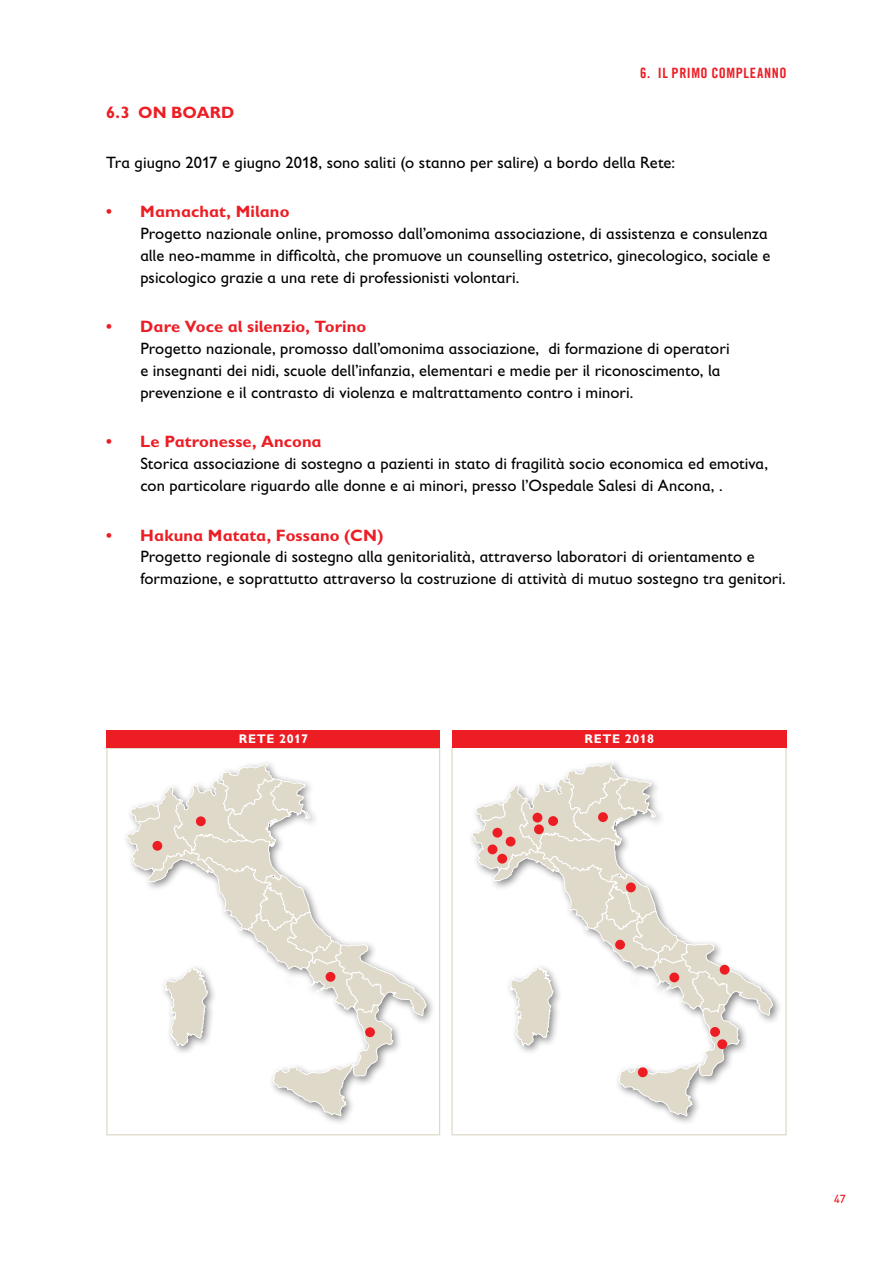
<style>
.page{position:relative;width:893px;height:1263px;background:#fff}
.page>*{position:absolute;margin:0;border:0;box-sizing:border-box;transform-origin:0 0}
.t1{font:16.5px/21.8px "Gill Sans Infant Std";letter-spacing:.005em;color:#000}
.t2{font:700 16.5px "Gill Sans Infant Std";letter-spacing:.005em;color:#ed1d24}
.t3{font:14.25px "Trade Gothic LT Com Bd Cn 20";letter-spacing:.035em;color:#ed1d24}
.t4{font:700 12.6px "Gill Sans Infant Std";letter-spacing:.05em;color:#fff}
.t5{font:12px "Gill Sans Infant Std";color:#ed1d24}
</style>
<div class="page">
<svg style="left:126px;top:763px;width:301px;height:353px"></svg>
<div style="left:106px;top:748px;width:334px;height:387px;border:1px solid #ded9c9"></div>
<div style="left:107px;top:730px;width:333px;height:18px;background:#ed1d24"></div>
<div style="left:152px;top:841px;width:10px;height:10px;background:#ed1d24;border-radius:50%"></div>
<div style="left:196px;top:816px;width:10px;height:10px;background:#ed1d24;border-radius:50%"></div>
<div style="left:326px;top:972px;width:9px;height:10px;background:#ed1d24;border-radius:50%"></div>
<div style="left:365px;top:1027px;width:10px;height:10px;background:#ed1d24;border-radius:50%"></div>
<svg style="left:471px;top:762px;width:302px;height:354px"></svg>
<div style="left:452px;top:730px;width:335px;height:18px;background:#ed1d24"></div>
<div style="left:506px;top:837px;width:9px;height:9px;background:#ed1d24;border-radius:50%"></div>
<div style="left:488px;top:844px;width:9px;height:10px;background:#ed1d24;border-radius:50%"></div>
<div style="left:497px;top:854px;width:10px;height:9px;background:#ed1d24;border-radius:50%"></div>
<div style="left:533px;top:813px;width:9px;height:9px;background:#ed1d24;border-radius:50%"></div>
<div style="left:492px;top:828px;width:10px;height:10px;background:#ed1d24;border-radius:50%"></div>
<div style="left:548px;top:816px;width:10px;height:10px;background:#ed1d24;border-radius:50%"></div>
<div style="left:534px;top:824px;width:10px;height:10px;background:#ed1d24;border-radius:50%"></div>
<div style="left:598px;top:812px;width:10px;height:10px;background:#ed1d24;border-radius:50%"></div>
<div style="left:638px;top:1067px;width:10px;height:10px;background:#ed1d24;border-radius:50%"></div>
<div style="left:626px;top:882px;width:10px;height:10px;background:#ed1d24;border-radius:50%"></div>
<div style="left:615px;top:940px;width:10px;height:10px;background:#ed1d24;border-radius:50%"></div>
<div style="left:669px;top:972px;width:10px;height:10px;background:#ed1d24;border-radius:50%"></div>
<div style="left:720px;top:965px;width:9px;height:10px;background:#ed1d24;border-radius:50%"></div>
<div style="left:710px;top:1027px;width:10px;height:10px;background:#ed1d24;border-radius:50%"></div>
<div style="left:717px;top:1039px;width:10px;height:10px;background:#ed1d24;border-radius:50%"></div>
<p class="t3" style="left:640px;top:64px;width:104px">6. IL PRIMO COMPLEANNO</p>
<p class="t2" style="left:106px;top:102px;width:37px">6.3 ON</p>
<p class="t2" style="left:171px;top:102px;width:25px">BOAR</p>
<p class="t2" style="left:221px;top:102px;width:15px">D</p>
<p class="t1" style="left:106px;top:151px;width:570px">Tra giugno 2017 e giugno 2018, sono saliti (o stanno per salire) a bordo della Rete:</p>
<p class="t2" style="left:106px;top:202px;width:185px">• Mamachat, Milano</p>
<p class="t1" style="left:140px;top:223px;width:632px">Progetto nazionale online, promosso dall’omonima associazione, di assistenza e consulenza alle neo-mamme in difficoltà, che promuove un counselling ostetrico, ginecologico, sociale e psicologico grazie a una rete di professionisti volontari.</p>
<p class="t2" style="left:106px;top:317px;width:261px">• Dare Voce al silenzio, Torino</p>
<p class="t1" style="left:140px;top:338px;width:591px">Progetto nazionale, promosso dall’omonima associazione, di formazione di operatori e insegnanti dei nidi, scuole dell’infanzia, elementari e medie per il riconoscimento, la prevenzione e il contrasto di violenza e maltrattamento contro i minori.</p>
<p class="t2" style="left:106px;top:432px;width:217px">• Le Patronesse, Ancona</p>
<p class="t1" style="left:140px;top:453px;width:629px">Storica associazione di sostegno a pazienti in stato di fragilità socio economica ed emotiva, con particolare riguardo alle donne e ai minori, presso l’Ospedale Salesi di Ancona, .</p>
<p class="t2" style="left:106px;top:525px;width:279px">• Hakuna Matata, Fossano (CN)</p>
<p class="t1" style="left:140px;top:546px;width:647px">Progetto regionale di sostegno alla genitorialità, attraverso laboratori di orientamento e formazione, e soprattutto attraverso la costruzione di attività di mutuo sostegno tra genitori.</p>
<p class="t4" style="left:239px;top:731px;width:71px">Rete 2017</p>
<p class="t4" style="left:584px;top:731px;width:71px">Rete 2018</p>
<p class="t5" style="left:834px;top:1192px;width:13px">47</p>
</div>
